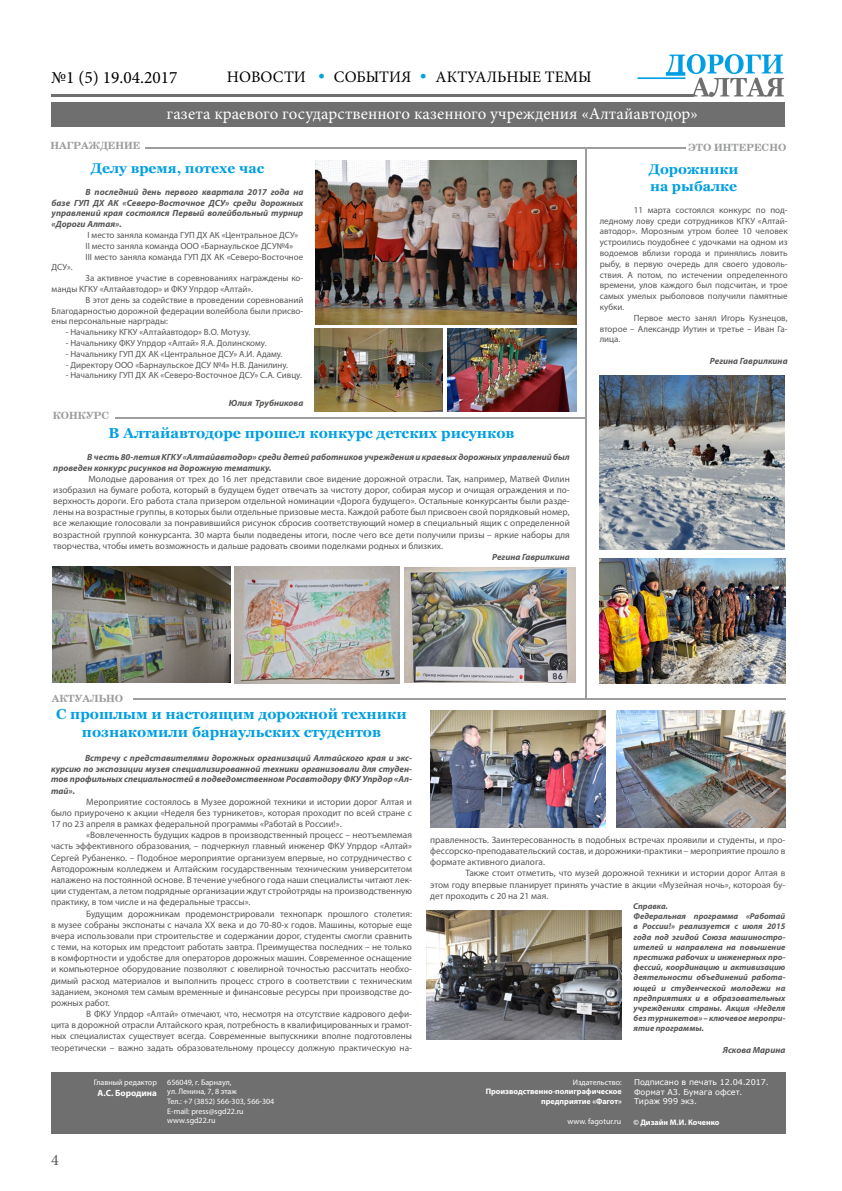
<style>
.page{position:relative;width:842px;height:1191px;background:#fff}
.page>*{position:absolute;margin:0;border:0;box-sizing:border-box;transform-origin:0 0}
.t1{font:17.4px "Minion Pro";color:#000}
.t2{font:16.8px "Minion Pro";color:#fff}
.t3{font:16px "Minion Pro";color:#000}
.t4{font:16px "Minion Pro";color:#575756}
.t5{font:700 14.5px/17.4px "Georgia";color:#009fe3;text-align:center}
.t6{font:700 14px/16.8px "Georgia";color:#009fe3}
.t7{font:700 10px "Century Schlbk Cyrillic BT";color:#9c9d9d}
.t8{font:9.3px/11.2px "Myriad Pro";color:#575756;text-align:justify}
.t9{font:9px/10.8px "Myriad Pro";color:#575756;text-align:justify}
.t10{font:italic 700 9px/10.8px "Myriad Pro";color:#575756;text-align:justify}
.t11{font:700 9px "Myriad Pro";color:#fff}
.t12{font:italic 700 8.5px/10.2px "Myriad Pro";color:#575756}
.t13{font:8px/9.6px "Myriad Pro";color:#fff}
.t14{font:700 8px/9.6px "Myriad Pro";color:#fff;text-align:right}
.t15{font:8px/9.6px "Verdana";letter-spacing:-.005em;color:#fff}
.s1{font-family:"Century Gothic";font-style:italic;color:#03a3d7}
</style>
<div class="page">
<div style="left:51px;top:102px;width:733px;height:25px;background:#6f6f6f"></div>
<svg style="left:666px;top:54px;width:118px;height:43px"></svg>
<hr style="left:638px;top:77px;width:47px;height:2px;background:#009fe3">
<hr style="left:51px;top:94px;width:643px;height:2px;background:#6f6f6f">
<div style="left:51px;top:1072px;width:734px;height:62px;background:#6f6f6f"></div>
<hr style="left:145px;top:147px;width:540px;height:2px;background:#9c9d9d">
<hr style="left:585px;top:148px;width:2px;height:552px;background:#9c9d9d">
<img style="left:315px;top:161px;width:261px;height:163px">
<img style="left:448px;top:328px;width:128px;height:83px">
<img style="left:315px;top:328px;width:128px;height:83px">
<img style="left:53px;top:567px;width:177px;height:116px">
<img style="left:404px;top:567px;width:172px;height:115px">
<img style="left:235px;top:567px;width:165px;height:116px">
<img style="left:600px;top:559px;width:185px;height:124px">
<img style="left:600px;top:376px;width:184px;height:173px">
<hr style="left:115px;top:417px;width:470px;height:2px;background:#9c9d9d">
<hr style="left:133px;top:698px;width:652px;height:2px;background:#9c9d9d">
<img style="left:427px;top:910px;width:195px;height:129px">
<img style="left:431px;top:711px;width:174px;height:116px">
<img style="left:617px;top:711px;width:168px;height:116px">
<h1 class="t1" style="left:51px;top:66px;width:128px">№1 (5) 19.04.2017</h1>
<h3 class="t3" style="left:227px;top:66px;width:366px">НОВОСТИ <span class="s1">•</span> СОБЫТИЯ <span class="s1">•</span> АКТУАЛЬНЫЕ ТЕМЫ</h3>
<h2 class="t2" style="left:167px;top:102px;width:533px">газета краевого государственного казенного учреждения «Алтайавтодор»</h2>
<p class="t7" style="left:50px;top:139px;width:92px">НАГРАЖДЕНИЕ</p>
<p class="t7" style="left:688px;top:141px;width:100px">ЭТО ИНТЕРЕСНО</p>
<h3 class="t6" style="left:91px;top:160px;width:175px">Делу время, потехе час</h3>
<p class="t10" style="left:52px;top:186px;width:253px;text-indent:34px">В последний день первого квартала 2017 года на базе ГУП ДХ АК «Северо-Восточное ДСУ» среди дорожных управлений края состоялся Первый волейбольный турнир «Дороги Алтая».</p>
<p class="t9" style="left:86px;top:229px;width:219px;text-align:left">I место заняла команда ГУП ДХ АК «Центральное ДСУ»<br>II место заняла команда ООО «Барнаульское ДСУ№4»<br>III место заняла команда ГУП ДХ АК «Северо-Восточное</p>
<p class="t9" style="left:52px;top:262px;width:23px">ДСУ».</p>
<p class="t9" style="left:52px;top:272px;width:253px;text-indent:34px">За активное участие в соревнованиях награждены ко&shy;манды КГКУ «Алтайавтодор» и ФКУ Упрдор «Алтай».</p>
<p class="t9" style="left:52px;top:294px;width:253px;text-indent:34px">В этот день за содействие в проведении соревнований Благодарностью дорожной федерации волейбола были присво&shy;ены персональные нарграды:</p>
<p class="t9" style="left:66px;top:326px;width:186px">- Начальнику КГКУ «Алтайавтодор» В.О. Мотузу.</p>
<p class="t9" style="left:66px;top:337px;width:202px">- Начальнику ФКУ Упрдор «Алтай» Я.А. Долинскому.</p>
<p class="t9" style="left:66px;top:348px;width:218px">- Начальнику ГУП ДХ АК «Центральное ДСУ» А.И. Адаму.</p>
<p class="t9" style="left:66px;top:359px;width:224px">- Директору ООО «Барнаульское ДСУ №4» Н.В. Данилину.</p>
<p class="t9" style="left:66px;top:370px;width:238px">- Начальнику ГУП ДХ АК «Северо-Восточное ДСУ» С.А. Сивцу.</p>
<p class="t10" style="left:229px;top:397px;width:76px">Юлия Трубникова</p>
<h3 class="t5" style="left:109px;top:424px;width:408px">В Алтайавтодоре прошел конкурс детских рисунков</h3>
<p class="t10" style="left:53px;top:451px;width:518px;text-indent:34px">В честь 80-летия КГКУ «Алтайавтодор» среди детей работников учреждения и краевых дорожных управлений был проведен конкурс рисунков на дорожную тематику.</p>
<p class="t8" style="left:53px;top:473px;width:518px;text-indent:35px">Молодые дарования от трех до 16 лет представили свое видение дорожной отрасли. Так, например, Матвей Филин изобразил на бумаге робота, который в будущем будет отвечать за чистоту дорог, собирая мусор и очищая ограждения и по&shy;верхность дороги. Его работа стала призером отдельной номинации «Дорога будущего». Остальные конкурсанты были разде&shy;лены на возрастные группы, в которых были отдельные призовые места. Каждой работе был присвоен свой порядковый номер, все желающие голосовали за понравившийся рисунок сбросив соответствующий номер в специальный ящик с определенной возрастной группой конкурсанта. 30 марта были подведены итоги, после чего все дети получили призы – яркие наборы для творчества, чтобы иметь возможность и дальше радовать своими поделками родных и близких.</p>
<p class="t10" style="left:492px;top:551px;width:79px">Регина Гаврилкина</p>
<p class="t7" style="left:53px;top:409px;width:58px">КОНКУРС</p>
<h3 class="t6" style="left:649px;top:161px;width:91px">Дорожники на рыбалке</h3>
<p class="t9" style="left:600px;top:204px;width:189px;text-indent:34px">11 марта состоялся конкурс по под&shy;ледному лову среди сотрудников КГКУ «Алтай&shy;автодор». Морозным утром более 10 человек устроились поудобнее с удочками на одном из водоемов вблизи города и принялись ловить рыбу, в первую очередь для своего удоволь&shy;ствия. А потом, по истечении определенного времени, улов каждого был подсчитан, и трое самых умелых рыболовов получили памятные кубки.</p>
<p class="t9" style="left:600px;top:312px;width:189px;text-indent:34px">Первое место занял Игорь Кузнецов, второе – Александр Иутин и третье – Иван Га&shy;лица.</p>
<p class="t10" style="left:710px;top:356px;width:79px">Регина Гаврилкина</p>
<p class="t7" style="left:52px;top:692px;width:73px">АКТУАЛЬНО</p>
<h3 class="t5" style="left:56px;top:705px;width:352px">С прошлым и настоящим дорожной техники познакомили барнаульских студентов</h3>
<p class="t10" style="left:51px;top:752px;width:362px;text-indent:34px">Встречу с представителями дорожных организаций Алтайского края и экс&shy;курсию по экспозиции музея специализированной техники организовали для студен&shy;тов профильных специальностей в подведомственном Росавтодору ФКУ Упрдор «Ал&shy;тай».</p>
<p class="t8" style="left:51px;top:796px;width:362px;text-indent:35px">Мероприятие состоялось в Музее дорожной техники и истории дорог Алтая и было приурочено к акции «Неделя без турникетов», которая проходит по всей стране с 17 по 23 апреля в рамках федеральной программы «Работай в России!».</p>
<p class="t8" style="left:51px;top:829px;width:362px;text-indent:35px">«Вовлеченность будущих кадров в производственный процесс – неотъемлемая часть эффективного образования, – подчеркнул главный инженер ФКУ Упрдор «Алтай» Сергей Рубаненко. – Подобное мероприятие организуем впервые, но сотрудничество с Автодорожным колледжем и Алтайским государственным техническим университетом налажено на постоянной основе. В течение учебного года наши специалисты читают лек&shy;ции студентам, а летом подрядные организации ждут стройотряды на производственную практику, в том числе и на федеральные трассы».</p>
<p class="t8" style="left:51px;top:907px;width:362px;text-indent:35px">Будущим дорожникам продемонстрировали технопарк прошлого столетия: в музее собраны экспонаты с начала XX века и до 70-80-х годов. Машины, которые еще вчера использовали при строительстве и содержании дорог, студенты смогли сравнить с теми, на которых им предстоит работать завтра. Преимущества последних – не только в комфортности и удобстве для операторов дорожных машин. Современное оснащение и компьютерное оборудование позволяют с ювелирной точностью рассчитать необхо&shy;димый расход материалов и выполнить процесс строго в соответствии с техническим заданием, экономя тем самым временные и финансовые ресурсы при производстве до&shy;рожных работ.</p>
<p class="t8" style="left:51px;top:1008px;width:362px;text-indent:35px">В ФКУ Упрдор «Алтай» отмечают, что, несмотря на отсутствие кадрового дефи&shy;цита в дорожной отрасли Алтайского края, потребность в квалифицированных и грамот&shy;ных специалистах существует всегда. Современные выпускники вполне подготовлены теоретически – важно задать образовательному процессу должную практическую на-</p>
<h3 class="t4" style="left:51px;top:1148px;width:9px">4</h3>
<p class="t13" style="left:94px;top:1077px;width:65px">Главный редактор</p>
<p class="t11" style="left:97px;top:1086px;width:61px">А.С. Бородина</p>
<p class="t13" style="left:167px;top:1077px;width:109px">656049, г. Барнаул,<br>ул. Ленина, 7, 8 этаж<br>Тел.: +7 (3852) 566-303, 566-304<br>E-mail: press@sgd22.ru www.sgd22.ru</p>
<p class="t8" style="left:430px;top:834px;width:357px">правленность. Заинтересованность в подобных встречах проявили и студенты, и про&shy;фессорско-преподавательский состав, и дорожники-практики – мероприятие прошло в формате активного диалога.</p>
<p class="t8" style="left:430px;top:867px;width:357px;text-indent:35px">Также стоит отметить, что музей дорожной техники и истории дорог Алтая в этом году впервые планирует принять участие в акции «Музейная ночь», котороая бу&shy;дет проходить с 20 на 21 мая.</p>
<p class="t12" style="left:633px;top:900px;width:154px">Справка.<br>Федеральная программа «Работай в России!» реализуется с июля 2015 года под эгидой Союза машиностро&shy;ителей и направлена на повышение престижа рабочих и инженерных про&shy;фессий, координацию и активизацию деятельности объединений работа&shy;ющей и студенческой молодежи на предприятиях и в образовательных учреждениях страны. Акция «Неделя без турникетов» – ключевое меропри&shy;ятие программы.</p>
<p class="t10" style="left:723px;top:1044px;width:64px">Яскова Марина</p>
<p class="t13" style="left:573px;top:1077px;width:50px">Издательство:</p>
<p class="t14" style="left:486px;top:1086px;width:138px">Производственно-полиграфическое предприятие «Фагот»</p>
<p class="t15" style="left:634px;top:1077px;width:136px">Подписано в печать 12.04.2017.<br>Формат А3. Бумага офсет.<br>Тираж 999 экз.</p>
<p class="t14" style="left:633px;top:1116px;width:88px">© Дизайн М.И. Коченко</p>
<p class="t13" style="left:567px;top:1116px;width:55px">www. fagotur.ru</p>
</div>
